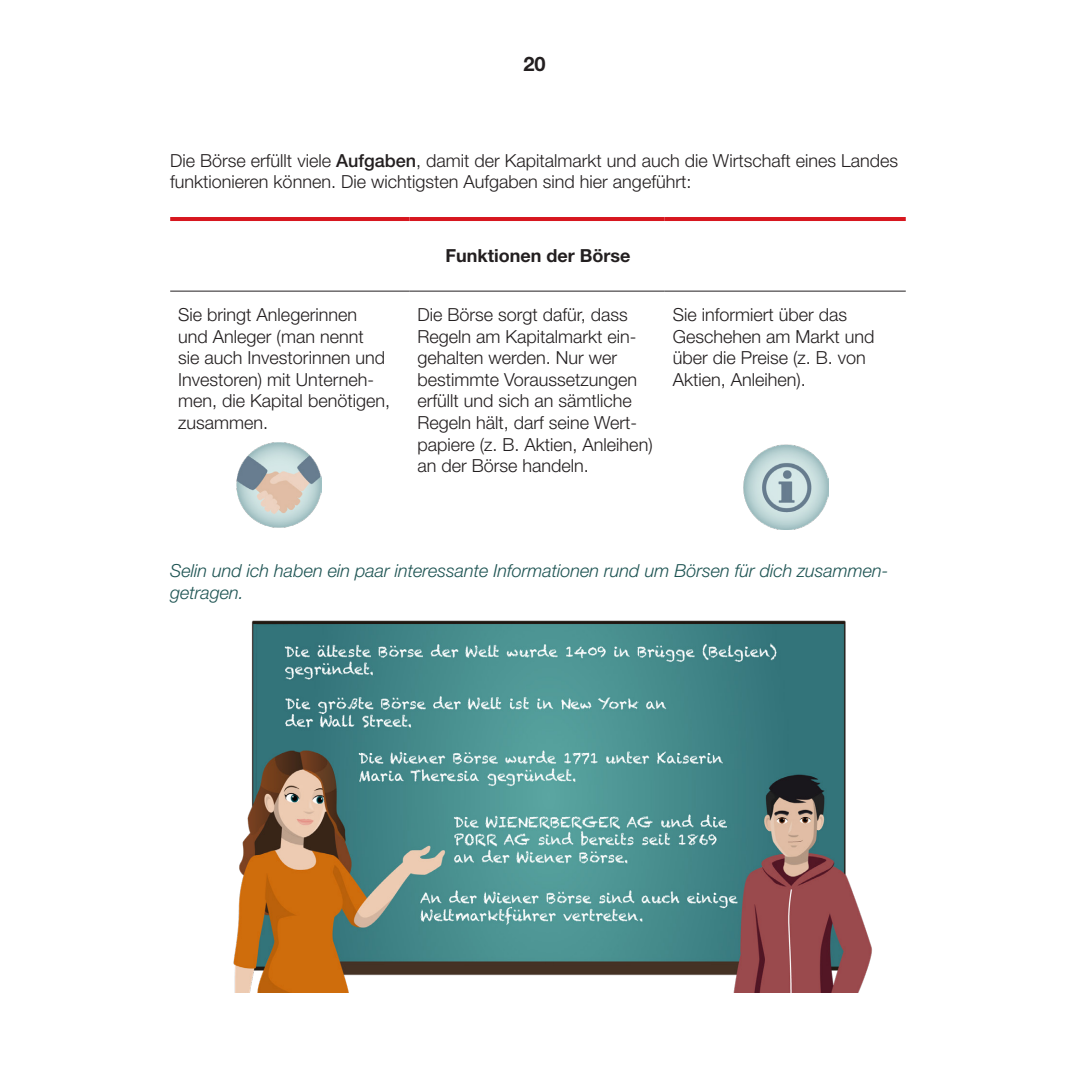
<style>
.page{position:relative;width:1078px;height:1078px;background:#fff}
.page>*{position:absolute;margin:0;border:0;box-sizing:border-box;transform-origin:0 0}
.t1{font:700 20px "Helvetica Neue LT Pro";color:#231f20}
.Copy_9_13{font:300 18px/21.6px "Helvetica Neue LT Pro";color:#231f20}
.Copy_9_13-2{font:italic 300 18px/21.6px "Helvetica Neue LT Pro";color:#1e5453}
.t2{font:700 18px "Helvetica Neue LT Pro";color:#231f20}
.s1{font-weight:500}
</style>
<div class="page">
<hr style="left:170px;top:217px;width:239px;height:4px;background:#d7171f">
<hr style="left:409px;top:217px;width:255px;height:4px;background:#d7171f">
<hr style="left:664px;top:217px;width:241px;height:4px;background:#d7171f">
<hr style="left:170px;top:291px;width:239px;height:1px;background:#231f20">
<hr style="left:409px;top:291px;width:255px;height:1px;background:#231f20">
<hr style="left:664px;top:291px;width:241px;height:1px;background:#231f20">
<img style="left:236px;top:442px;width:85px;height:86px">
<img style="left:743px;top:444px;width:85px;height:85px">
<img style="left:233px;top:620px;width:639px;height:372px">
<p class="t1" style="left:523px;top:51px;width:24px">20</p>
<p class="Copy_9_13" style="left:170px;top:149px;width:729px">Die Börse erfüllt viele <span class="s1">Aufgaben</span>, damit der Kapitalmarkt und auch die Wirtschaft eines Landes funktionieren können. Die wichtigsten Aufgaben sind hier angeführt:</p>
<p class="t2" style="left:445px;top:244px;width:187px">Funktionen der Börse</p>
<p class="Copy_9_13" style="left:178px;top:303px;width:213px">Sie bringt Anlegerinnen und Anleger (man nennt<br>sie auch Investorinnen und<br>Investoren) mit Unterneh&shy;men, die Kapital benötigen, zusammen.</p>
<p class="Copy_9_13" style="left:417px;top:303px;width:212px">Die Börse sorgt dafür, dass</p>
<p class="Copy_9_13" style="left:417px;top:325px;width:221px">Regeln am Kapitalmarkt ein&shy;gehalten werden. Nur wer</p>
<p class="Copy_9_13" style="left:417px;top:368px;width:221px">bestimmte Voraussetzungen</p>
<p class="Copy_9_13" style="left:417px;top:389px;width:216px">erfüllt und sich an sämtliche</p>
<p class="Copy_9_13" style="left:417px;top:411px;width:237px">Regeln hält, darf seine Wert&shy;papiere (z. B. Aktien, Anleihen) an der Börse handeln.</p>
<p class="Copy_9_13" style="left:672px;top:303px;width:176px">Sie informiert über das</p>
<p class="Copy_9_13" style="left:672px;top:325px;width:203px">Geschehen am Markt und über die Preise (z. B. von<br>Aktien, Anleihen).</p>
<p class="Copy_9_13-2" style="left:170px;top:559px;width:719px">Selin und ich haben ein paar interessante Informationen rund um Börsen für dich zusammen&shy;getragen.</p>
</div>
